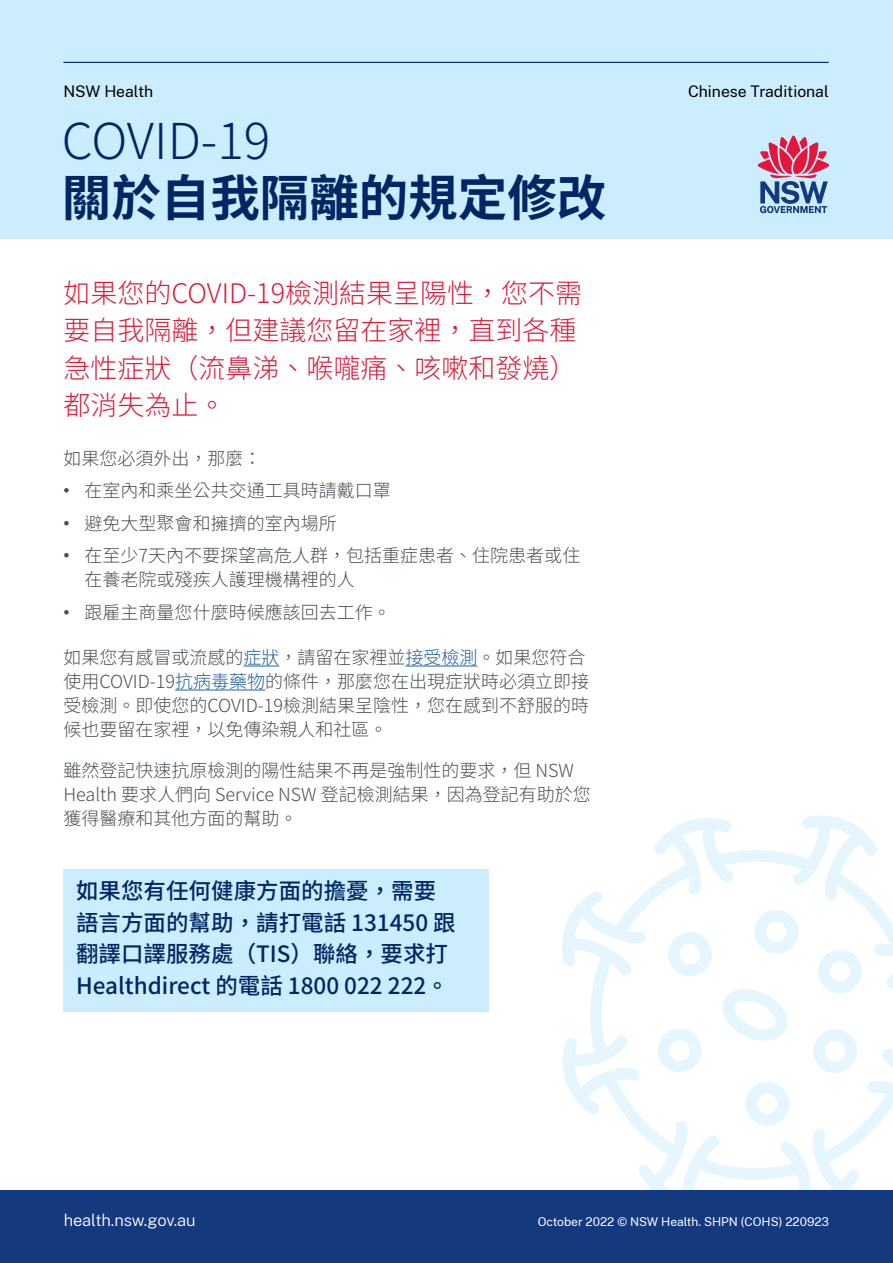
<style>
.page{position:relative;width:893px;height:1263px;background:#fff}
.page>*{position:absolute;margin:0;border:0;box-sizing:border-box;transform-origin:0 0}
.Divider_title__H1{font:700 49.5px "Noto Sans CJ Ktc";color:#002664}
.Divider_title__H1-2{font:300 49.5px "Noto Sans CJ Ktc";color:#002664}
.Heading_2__H2{font:300 27px/37.5px "Noto Sans CJ Ktc";color:#d71e3b}
.Heading_3__H3{font:500 22.5px/31.5px "Noto Sans CJ Ktc";color:#002664}
.Body{font:300 18px/24px "Noto Sans CJ Ktc";color:#495054}
.Level_1_bullet{font:300 18px/24px "Noto Sans CJ Ktc";color:#495054}
.t1{font:300 16.5px "Public Sans";letter-spacing:-.01em;color:#fff}
.t2{font:15.75px "Public Sans";color:#000}
.t3{font:12px "Public Sans";color:#fff}
.s1{font-family:"Public Sans";font-weight:700}
.s2{color:#215e9e}
</style>
<div class="page">
<svg style="left:552px;top:815px;width:341px;height:376px"></svg>
<div style="left:0;top:0;width:893px;height:239px;background:#cbedfd"></div>
<svg style="left:758px;top:136px;width:71px;height:77px"></svg>
<hr style="left:63px;top:62px;width:766px;height:1px;background:#002664">
<div style="left:0;top:1191px;width:893px;height:72px;background:#15397f"></div>
<hr style="left:243px;top:665px;width:36px;height:1px;background:#215e9e">
<hr style="left:405px;top:665px;width:72px;height:1px;background:#215e9e">
<hr style="left:175px;top:689px;width:90px;height:1px;background:#215e9e">
<div style="left:63px;top:868px;width:426px;height:143px;background:#cbedfd"></div>
<p class="t2" style="left:63px;top:81px;width:91px">NSW Health</p>
<p class="t2" style="left:688px;top:81px;width:142px">Chinese Traditional</p>
<h1 class="Divider_title__H1-2" style="left:62px;top:113px;width:210px">COVID-19</h1>
<h1 class="Divider_title__H1" style="left:62px;top:170px;width:546px">關於自我隔離的規定修改</h1>
<h2 class="Heading_2__H2" style="left:63px;top:275px;width:520px">如果您的COVID-19檢測結果呈陽性，您不需要自我隔離，但建議您留在家裡，直到各種急性症狀（流鼻涕、喉嚨痛、咳嗽和發燒）都消失為止。</h2>
<p class="Body" style="left:63px;top:447px;width:200px">如果您必須外出，那麼：</p>
<p class="Level_1_bullet" style="left:63px;top:479px;width:329px"><span class="s1">•</span> 在室內和乘坐公共交通工具時請戴口罩</p>
<p class="Level_1_bullet" style="left:63px;top:512px;width:275px"><span class="s1">•</span> 避免大型聚會和擁擠的室內場所</p>
<p class="Level_1_bullet" style="left:85px;top:544px;width:497px;text-indent:-21px"><span class="s1">•</span> 在至少7天內不要探望高危人群，包括重症患者、住院患者或住在養老院或殘疾人護理機構裡的人</p>
<p class="Level_1_bullet" style="left:63px;top:601px;width:329px"><span class="s1">•</span> 跟雇主商量您什麼時候應該回去工作。</p>
<p class="Body" style="left:63px;top:646px;width:527px">如果您有感冒或流感的<span class="s2">症狀</span>，請留在家裡並<span class="s2">接受檢測</span>。如果您符合使用COVID-19<span class="s2">抗病毒藥物</span>的條件，那麼您在出現症狀時必須立即接受檢測。即使您的COVID-19檢測結果呈陰性，您在感到不舒服的時候也要留在家裡，以免傳染親人和社區。</p>
<p class="Body" style="left:63px;top:759px;width:529px">雖然登記快速抗原檢測的陽性結果不再是強制性的要求，但 NSW<br>Health 要求人們向 Service NSW 登記檢測結果，因為登記有助於您獲得醫療和其他方面的幫助。</p>
<h3 class="Heading_3__H3" style="left:76px;top:876px;width:381px">如果您有任何健康方面的擔憂，需要語言方面的幫助，請打電話 131450 跟翻譯口譯服務處（TIS）聯絡，要求打<br>Healthdirect 的電話 1800 022 222。</h3>
<p class="t1" style="left:64px;top:1209px;width:133px">health.nsw.gov.au</p>
<p class="t3" style="left:538px;top:1214px;width:293px">October 2022 © NSW Health. SHPN (COHS) 220923</p>
</div>
